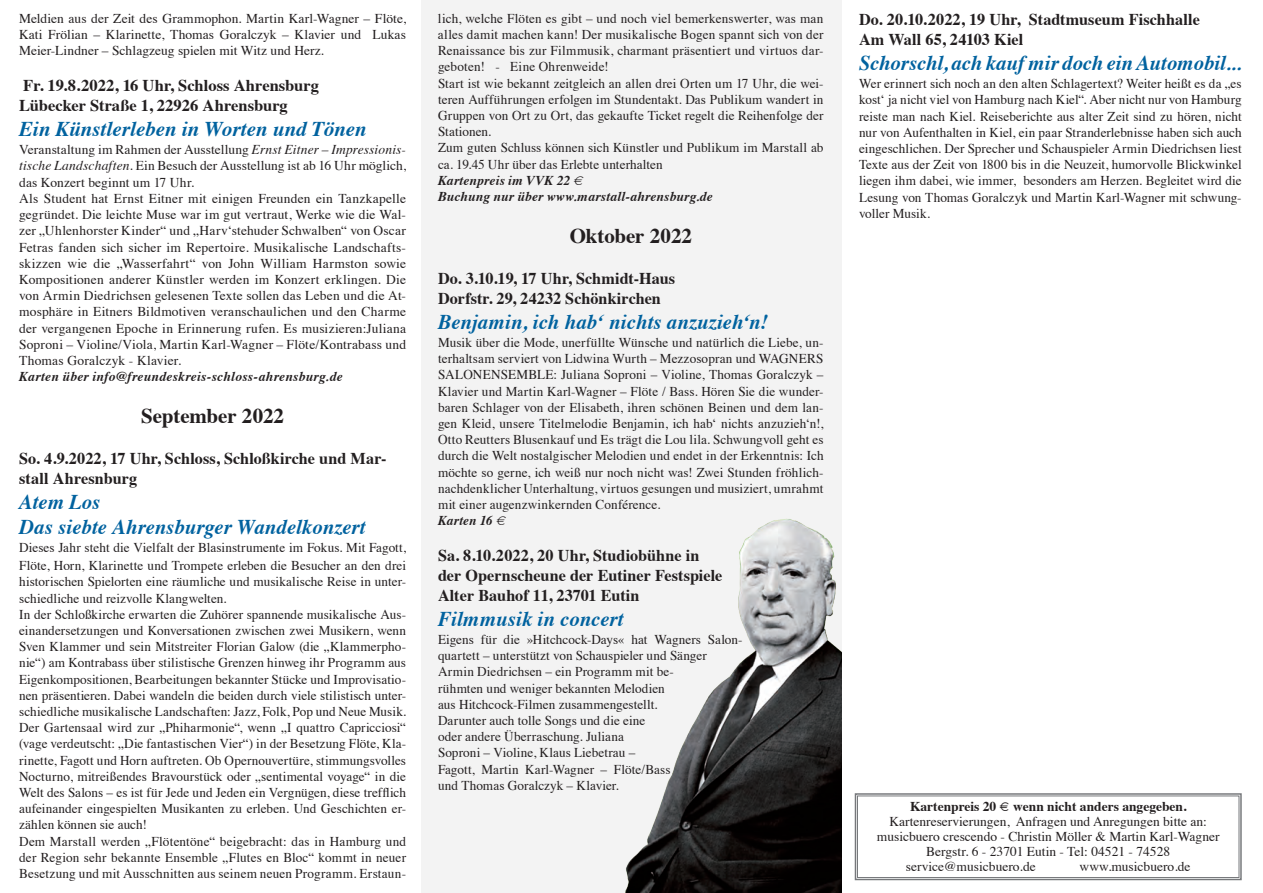
<style>
.page{position:relative;width:1263px;height:893px;background:#fff}
.page>*{position:absolute;margin:0;border:0;box-sizing:border-box;transform-origin:0 0}
.t1{font:italic 700 21px/25.2px "Times";letter-spacing:.005em;color:#00629f}
.t2{font:700 21px "Times";letter-spacing:-.005em;color:#231f20}
.t3{font:700 16.5px/19.8px "Times";color:#231f20}
.t4{font:13.5px/16.2px "Times";letter-spacing:.005em;color:#231f20}
.t5{font:italic 700 13.5px/16.2px "Times";letter-spacing:.015em;color:#231f20}
.t6{font:700 13.5px "Times";color:#231f20}
.s1{font-style:italic}
</style>
<div class="page">
<div style="left:421px;top:0;width:421px;height:893px;background:#eeeeef"></div>
<svg style="left:854px;top:793px;width:388px;height:88px"></svg>
<div style="left:857px;top:796px;width:382px;height:82px;border:1px solid #76787b"></div>
<img style="left:625px;top:519px;width:217px;height:374px">
<p class="t4" style="left:19px;top:9px;width:388px;text-align:justify">Meldien aus der Zeit des Grammophon. Martin Karl-Wagner – Flöte, Kati Frölian – Klarinette, Thomas Goralczyk – Klavier und Lukas Meier-Lindner – Schlagzeug spielen mit Witz und Herz.</p>
<p class="t3" style="left:19px;top:74px;width:301px">Fr. 19.8.2022, 16 Uhr, Schloss Ahrensburg<br>Lübecker Straße 1, 22926 Ahrensburg</p>
<h1 class="t1" style="left:19px;top:115px;width:349px">Ein Künstlerleben in Worten und Tönen</h1>
<p class="t4" style="left:19px;top:140px;width:388px">Veranstaltung im Rahmen der Ausstellung <span class="s1">Ernst Eitner – Impressionis&shy;tische Landschaften</span>. Ein Besuch der Ausstellung ist ab 16 Uhr möglich, das Konzert beginnt um 17 Uhr.<br>Als Student hat Ernst Eitner mit einigen Freunden ein Tanzkapelle gegründet. Die leichte Muse war im gut vertraut, Werke wie die Wal&shy;zer „Uhlenhorster Kinder“ und „Harv‘stehuder Schwalben“ von Oscar Fetras fanden sich sicher im Repertoire. Musikalische Landschafts&shy;skizzen wie die „Wasserfahrt“ von John William Harmston sowie Kompositionen anderer Künstler werden im Konzert erklingen. Die von Armin Diedrichsen gelesenen Texte sollen das Leben und die At&shy;mosphäre in Eitners Bildmotiven veranschaulichen und den Charme der vergangenen Epoche in Erinnerung rufen. Es musizieren:Juliana Soproni – Violine/Viola, Martin Karl-Wagner – Flöte/Kontrabass und Thomas Goralczyk - Klavier.</p>
<p class="t5" style="left:19px;top:367px;width:325px">Karten über info@freundeskreis-schloss-ahrensburg.de</p>
<h1 class="t2" style="left:141px;top:396px;width:144px">September 2022</h1>
<p class="t3" style="left:19px;top:447px;width:369px">So. 4.9.2022, 17 Uhr, Schloss, Schloßkirche und Mar&shy;stall Ahresnburg</p>
<h1 class="t1" style="left:19px;top:487px;width:348px">Atem Los<br>Das siebte Ahrensburger Wandelkonzert</h1>
<p class="t4" style="left:19px;top:537px;width:388px;line-height:18px">Dieses Jahr steht die Vielfalt der Blasinstrumente im Fokus. Mit Fagott,<br>Flöte, Horn, Klarinette und Trompete erleben die Besucher an den drei</p>
<p class="t4" style="left:19px;top:572px;width:388px">historischen Spielorten eine räumliche und musikalische Reise in unter&shy;schiedliche und reizvolle Klangwelten.<br>In der Schloßkirche erwarten die Zuhörer spannende musikalische Aus&shy;einandersetzungen und Konversationen zwischen zwei Musikern, wenn Sven Klammer und sein Mitstreiter Florian Galow (die „Klammerpho&shy;nie“) am Kontrabass über stilistische Grenzen hinweg ihr Programm aus Eigenkompositionen, Bearbeitungen bekannter Stücke und Improvisatio&shy;nen präsentieren. Dabei wandeln die beiden durch viele stilistisch unter&shy;schiedliche musikalische Landschaften: Jazz, Folk, Pop und Neue Musik.<br>Der Gartensaal wird zur „Phiharmonie“, wenn „I quattro Capricciosi“ (vage verdeutscht: „Die fantastischen Vier“) in der Besetzung Flöte, Kla&shy;rinette, Fagott und Horn auftreten. Ob Opernouvertüre, stimmungsvolles Nocturno, mitreißendes Bravourstück oder „sentimental voyage“ in die Welt des Salons – es ist für Jede und Jeden ein Vergnügen, diese trefflich aufeinander eingespielten Musikanten zu erleben. Und Geschichten er&shy;zählen können sie auch!<br>Dem Marstall werden „Flötentöne“ beigebracht: das in Hamburg und der Region sehr bekannte Ensemble „Flutes en Bloc“ kommt in neuer Besetzung und mit Ausschnitten aus seinem neuen Programm. Erstaun-</p>
<p class="t4" style="left:438px;top:9px;width:387px">lich, welche Flöten es gibt – und noch viel bemerkenswerter, was man alles damit machen kann! Der musikalische Bogen spannt sich von der Renaissance bis zur Filmmusik, charmant präsentiert und virtuos dar&shy;geboten! - Eine Ohrenweide!<br>Start ist wie bekannt zeitgleich an allen drei Orten um 17 Uhr, die wei&shy;teren Aufführungen erfolgen im Stundentakt. Das Publikum wandert in Gruppen von Ort zu Ort, das gekaufte Ticket regelt die Reihenfolge der Stationen.<br>Zum guten Schluss können sich Künstler und Publikum im Marstall ab ca. 19.45 Uhr über das Erlebte unterhalten</p>
<p class="t5" style="left:438px;top:171px;width:276px">Kartenpreis im VVK 22 €<br>Buchung nur über www.marstall-ahrensburg.de</p>
<h1 class="t2" style="left:570px;top:216px;width:124px">Oktober 2022</h1>
<p class="t3" style="left:438px;top:267px;width:239px">Do. 3.10.19, 17 Uhr, Schmidt-Haus<br>Dorfstr. 29, 24232 Schönkirchen</p>
<h1 class="t1" style="left:438px;top:307px;width:332px">Benjamin, ich hab‘ nichts anzuzieh‘n!</h1>
<p class="t4" style="left:438px;top:333px;width:387px;text-align:justify">Musik über die Mode, unerfüllte Wünsche und natürlich die Liebe, un&shy;terhaltsam serviert von Lidwina Wurth – Mezzosopran und WAGNERS SALONENSEMBLE: Juliana Soproni – Violine, Thomas Goralczyk – Klavier und Martin Karl-Wagner – Flöte / Bass. Hören Sie die wunder&shy;baren Schlager von der Elisabeth, ihren schönen Beinen und dem lan&shy;gen Kleid, unsere Titelmelodie Benjamin, ich hab‘ nichts anzuzieh‘n!, Otto Reutters Blusenkauf und Es trägt die Lou lila. Schwungvoll geht es durch die Welt nostalgischer Melodien und endet in der Erkenntnis: Ich möchte so gerne, ich weiß nur noch nicht was! Zwei Stunden fröhlich&shy;nachdenklicher Unterhaltung, virtuos gesungen und musiziert, umrahmt mit einer augenzwinkernden Conférence.</p>
<p class="t5" style="left:438px;top:511px;width:70px">Karten 16 €</p>
<p class="t3" style="left:438px;top:544px;width:286px">Sa. 8.10.2022, 20 Uhr, Studiobühne in der Opernscheune der Eutiner Festspiele<br>Alter Bauhof 11, 23701 Eutin</p>
<h1 class="t1" style="left:438px;top:604px;width:187px">Filmmusik in concert</h1>
<p class="t4" style="left:438px;top:630px;width:306px">Eigens für die »Hitchcock-Days« hat Wagners Salon&shy;quartett – unterstützt von Schauspieler und Sänger Armin Diedrichsen – ein Programm mit be-<br>rühmten und weniger bekannten Melodien<br>aus Hitchcock-Filmen zusammengestellt.<br>Darunter auch tolle Songs und die eine<br>oder andere Überraschung. Juliana<br>Soproni – Violine, Klaus Liebetrau –<br>Fagott, Martin Karl-Wagner – Flöte/Bass<br>und Thomas Goralczyk – Klavier.</p>
<p class="t3" style="left:859px;top:8px;width:342px">Do. 20.10.2022, 19 Uhr, Stadtmuseum Fischhalle<br>Am Wall 65, 24103 Kiel</p>
<h1 class="t1" style="left:859px;top:49px;width:384px">Schorschl, ach kauf mir doch ein Automobil...</h1>
<p class="t4" style="left:859px;top:74px;width:384px;text-align:justify">Wer erinnert sich noch an den alten Schlagertext? Weiter heißt es da „es kost‘ ja nicht viel von Hamburg nach Kiel“. Aber nicht nur von Hamburg reiste man nach Kiel. Reiseberichte aus alter Zeit sind zu hören, nicht nur von Aufenthalten in Kiel, ein paar Stranderlebnisse haben sich auch eingeschlichen. Der Sprecher und Schauspieler Armin Diedrichsen liest Texte aus der Zeit von 1800 bis in die Neuzeit, humorvolle Blickwinkel liegen ihm dabei, wie immer, besonders am Herzen. Begleitet wird die Lesung von Thomas Goralczyk und Martin Karl-Wagner mit schwung&shy;voller Musik.</p>
<p class="t6" style="left:910px;top:794px;width:278px">Kartenpreis 20 € wenn nicht anders angegeben.</p>
<p class="t4" style="left:889px;top:812px;width:319px">Kartenreservierungen, Anfragen und Anregungen bitte an:</p>
<p class="t4" style="left:877px;top:827px;width:344px">musicbuero crescendo - Christin Möller &amp; Martin Karl-Wagner</p>
<p class="t4" style="left:926px;top:842px;width:245px">Bergstr. 6 - 23701 Eutin - Tel: 04521 - 74528</p>
<p class="t4" style="left:906px;top:857px;width:131px">service@musicbuero.de</p>
<p class="t4" style="left:1080px;top:857px;width:112px">www.musicbuero.de</p>
</div>
